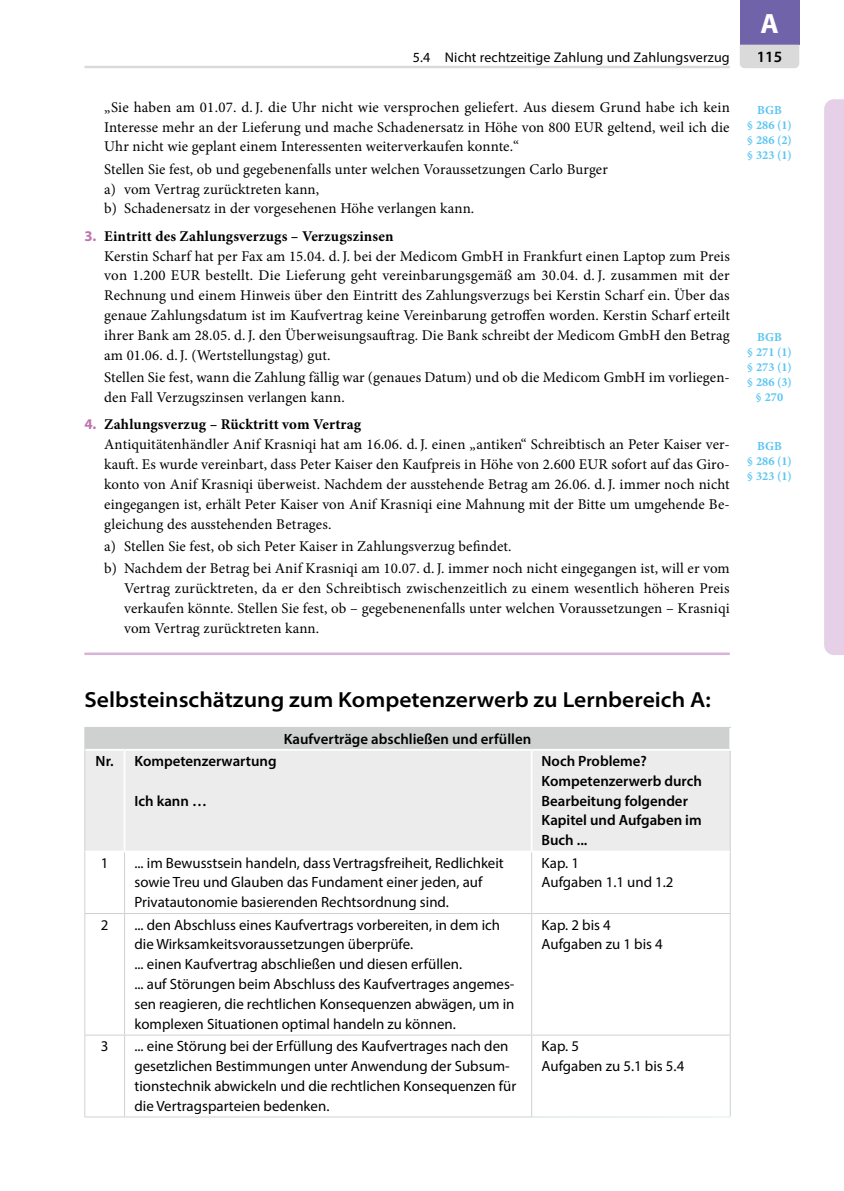
<style>
.page{position:relative;width:844px;height:1191px;background:#fff}
.page>*{position:absolute;margin:0;border:0;box-sizing:border-box;transform-origin:0 0}
.t1{font:700 28px "Myriad Pro";color:#fff}
._01_Ueberschrift_2{font:600 semi-expanded 21.88px "Myriad Pro";color:#000}
.t2{font:600 15.75px "Myriad Pro";color:#000}
._40_5_Aufgabentexte{font:14.88px/19.8px "Minion Pro";letter-spacing:.01em;color:#000;text-align:justify}
._70_1_Tabelle{font:14.88px/19.8px "Myriad Pro";color:#000}
._71_1_1_TabelleUeber{font:600 14.88px/19.8px "Myriad Pro";color:#000}
._40_6_Aufgben_Aufzae{font:700 14.88px "Minion Pro";letter-spacing:.01em;color:#000}
._71_1_4_TabelleUeber{font:600 14.88px "Myriad Pro";color:#000}
.t3{font:14px "Myriad Pro";letter-spacing:.01em;color:#000}
._81_1_Marginalien_Ge{font:700 12.25px/14.9px "Minion Pro";color:#5bc5f2;text-align:center}
.s1{font-family:"Myriad Pro";color:#bf76af}
</style>
<div class="page">
<hr style="left:84px;top:652px;width:645px;height:3px;background:#d8b3d5">
<div style="left:85px;top:727px;width:645px;height:22px;background:#cfd0d0"></div>
<div style="left:85px;top:750px;width:644px;height:100px;background:#ececed"></div>
<hr style="left:84px;top:727px;width:40px;height:1px;background:#cfd0d0">
<svg style="left:84px;top:728px;width:1px;height:21px"></svg>
<hr style="left:531px;top:727px;width:200px;height:1px;background:#cfd0d0">
<hr style="left:84px;top:749px;width:1px;height:102px;background:#cfd0d0">
<hr style="left:729px;top:750px;width:1px;height:101px;background:#cfd0d0">
<hr style="left:84px;top:851px;width:1px;height:62px;background:#cfd0d0">
<hr style="left:729px;top:851px;width:1px;height:62px;background:#cfd0d0">
<hr style="left:84px;top:914px;width:1px;height:120px;background:#cfd0d0">
<hr style="left:729px;top:914px;width:1px;height:120px;background:#cfd0d0">
<hr style="left:84px;top:1035px;width:1px;height:81px;background:#cfd0d0">
<hr style="left:84px;top:1116px;width:40px;height:1px;background:#cfd0d0">
<hr style="left:124px;top:1116px;width:408px;height:1px;background:#cfd0d0">
<hr style="left:729px;top:728px;width:2px;height:21px;background:#fff">
<hr style="left:124px;top:852px;width:1px;height:61px;background:#cfd0d0">
<hr style="left:531px;top:852px;width:1px;height:61px;background:#cfd0d0">
<hr style="left:84px;top:913px;width:40px;height:1px;background:#cfd0d0">
<hr style="left:124px;top:913px;width:407px;height:1px;background:#cfd0d0">
<hr style="left:124px;top:914px;width:1px;height:120px;background:#cfd0d0">
<hr style="left:531px;top:913px;width:199px;height:1px;background:#cfd0d0">
<hr style="left:531px;top:914px;width:1px;height:120px;background:#cfd0d0">
<hr style="left:84px;top:1034px;width:40px;height:1px;background:#cfd0d0">
<hr style="left:124px;top:1034px;width:407px;height:1px;background:#cfd0d0">
<hr style="left:124px;top:1035px;width:1px;height:81px;background:#cfd0d0">
<hr style="left:531px;top:1034px;width:199px;height:1px;background:#cfd0d0">
<hr style="left:531px;top:1035px;width:1px;height:81px;background:#cfd0d0">
<hr style="left:729px;top:1035px;width:1px;height:81px;background:#cfd0d0">
<hr style="left:124px;top:750px;width:1px;height:100px;background:#fff">
<hr style="left:530px;top:750px;width:2px;height:100px;background:#fff">
<div style="left:824px;top:99px;width:19px;height:556px;background:#e6d0e7"></div>
<hr style="left:84px;top:66px;width:645px;height:2px;background:#dadada">
<div style="left:739px;top:0;width:60px;height:45px;background:#7163a9"></div>
<svg style="left:740px;top:45px;width:59px;height:23px"></svg>
<p class="t3" style="left:413px;top:49px;width:318px">5.4 Nicht rechtzeitige Zahlung und Zahlungsverzug</p>
<p class="_40_5_Aufgabentexte" style="left:104px;top:97px;width:627px">„Sie haben am 01.07. d.J. die Uhr nicht wie versprochen geliefert. Aus diesem Grund habe ich kein Interesse mehr an der Lieferung und mache Schadenersatz in Höhe von 800 EUR geltend, weil ich die Uhr nicht wie geplant einem Interessenten weiterverkaufen konnte.“</p>
<p class="_40_5_Aufgabentexte" style="left:104px;top:159px;width:505px;text-align:left">Stellen Sie fest, ob und gegebenenfalls unter welchen Voraussetzungen Carlo Burger a) vom Vertrag zurücktreten kann,<br>b) Schadenersatz in der vorgesehenen Höhe verlangen kann.</p>
<p class="_40_6_Aufgben_Aufzae" style="left:84px;top:225px;width:310px"><span class="s1">3.</span> Eintritt des Zahlungsverzugs – Verzugszinsen</p>
<p class="_40_5_Aufgabentexte" style="left:104px;top:246px;width:627px">Kerstin Scharf hat per Fax am 15.04. d.J. bei der Medicom GmbH in Frankfurt einen Laptop zum Preis von 1.200 EUR bestellt. Die Lieferung geht vereinbarungsgemäß am 30.04. d. J. zusammen mit der Rechnung und einem Hinweis über den Eintritt des Zahlungsverzugs bei Kerstin Scharf ein. Über das genaue Zahlungsdatum ist im Kaufvertrag keine Vereinbarung getroffen worden. Kerstin Scharf erteilt ihrer Bank am 28.05. d.J. den Überweisungsauftrag. Die Bank schreibt der Medicom GmbH den Betrag am 01.06. d.J. (Wertstellungstag) gut.</p>
<p class="_40_5_Aufgabentexte" style="left:104px;top:367px;width:627px">Stellen Sie fest, wann die Zahlung fällig war (genaues Datum) und ob die Medicom GmbH im vorliegen&shy;den Fall Verzugszinsen verlangen kann.</p>
<p class="_40_6_Aufgben_Aufzae" style="left:84px;top:414px;width:278px"><span class="s1">4.</span> Zahlungsverzug – Rücktritt vom Vertrag</p>
<p class="_40_5_Aufgabentexte" style="left:104px;top:434px;width:627px">Antiquitätenhändler Anif Krasniqi hat am 16.06. d.J. einen „antiken“ Schreibtisch an Peter Kaiser ver&shy;kauft. Es wurde vereinbart, dass Peter Kaiser den Kaufpreis in Höhe von 2.600 EUR sofort auf das Giro&shy;konto von Anif Krasniqi überweist. Nachdem der ausstehende Betrag am 26.06. d.J. immer noch nicht eingegangen ist, erhält Peter Kaiser von Anif Krasniqi eine Mahnung mit der Bitte um umgehende Be&shy;gleichung des ausstehenden Betrages.</p>
<p class="_40_5_Aufgabentexte" style="left:104px;top:536px;width:409px">a) Stellen Sie fest, ob sich Peter Kaiser in Zahlungsverzug befindet.</p>
<p class="_40_5_Aufgabentexte" style="left:124px;top:558px;width:607px;text-indent:-20px">b) Nachdem der Betrag bei Anif Krasniqi am 10.07. d.J. immer noch nicht eingegangen ist, will er vom Vertrag zurücktreten, da er den Schreibtisch zwischenzeitlich zu einem wesentlich höheren Preis verkaufen könnte. Stellen Sie fest, ob – gegebenenenfalls unter welchen Voraussetzungen – Krasniqi vom Vertrag zurücktreten kann.</p>
<h1 class="t1" style="left:760px;top:6px;width:20px">A</h1>
<p class="t2" style="left:756px;top:47px;width:27px">115</p>
<p class="_81_1_Marginalien_Ge" style="left:747px;top:103px;width:46px">BGB<br>§ 286 (1) § 286 (2) § 323 (1)</p>
<p class="_81_1_Marginalien_Ge" style="left:747px;top:330px;width:46px">BGB<br>§ 271 (1) § 273 (1) § 286 (3) § 270</p>
<p class="_81_1_Marginalien_Ge" style="left:747px;top:439px;width:46px">BGB<br>§ 286 (1) § 323 (1)</p>
<p class="_01_Ueberschrift_2" style="left:84px;top:685px;width:627px">Selbsteinschätzung zum Kompetenzerwerb zu Lernbereich A:</p>
<p class="_71_1_4_TabelleUeber" style="left:284px;top:729px;width:249px">Kaufverträge abschließen und erfüllen</p>
<p class="_71_1_1_TabelleUeber" style="left:96px;top:750px;width:20px">Nr.</p>
<p class="_71_1_1_TabelleUeber" style="left:134px;top:750px;width:144px">Kompetenzerwartung</p>
<p class="_71_1_1_TabelleUeber" style="left:134px;top:790px;width:74px">Ich kann …</p>
<p class="_71_1_1_TabelleUeber" style="left:541px;top:750px;width:162px">Noch Probleme?<br>Kompetenzerwerb durch<br>Bearbeitung folgender<br>Kapitel und Aufgaben im<br>Buch ...</p>
<p class="_70_1_Tabelle" style="left:101px;top:852px;width:9px">1</p>
<p class="_70_1_Tabelle" style="left:134px;top:852px;width:371px">... im Bewusstsein handeln, dass Vertragsfreiheit, Redlichkeit sowie Treu und Glauben das Fundament einer jeden, auf<br>Privatautonomie basierenden Rechtsordnung sind.</p>
<p class="_70_1_Tabelle" style="left:541px;top:852px;width:39px">Kap. 1</p>
<p class="_70_1_Tabelle" style="left:541px;top:872px;width:133px">Aufgaben 1.1 und 1.2</p>
<p class="_70_1_Tabelle" style="left:101px;top:914px;width:9px">2</p>
<p class="_70_1_Tabelle" style="left:134px;top:914px;width:367px">... den Abschluss eines Kaufvertrags vorbereiten, in dem ich die Wirksamkeitsvoraussetzungen überprüfe.</p>
<p class="_70_1_Tabelle" style="left:134px;top:954px;width:329px">... einen Kaufvertrag abschließen und diesen erfüllen.</p>
<p class="_70_1_Tabelle" style="left:134px;top:974px;width:381px;text-align:justify">... auf Störungen beim Abschluss des Kaufvertrages angemes&shy;sen reagieren, die rechtlichen Konsequenzen abwägen, um in komplexen Situationen optimal handeln zu können.</p>
<p class="_70_1_Tabelle" style="left:541px;top:914px;width:71px">Kap. 2 bis 4</p>
<p class="_70_1_Tabelle" style="left:541px;top:934px;width:123px">Aufgaben zu 1 bis 4</p>
<p class="_70_1_Tabelle" style="left:101px;top:1036px;width:9px">3</p>
<p class="_70_1_Tabelle" style="left:134px;top:1036px;width:383px">... eine Störung bei der Erfüllung des Kaufvertrages nach den gesetzlichen Bestimmungen unter Anwendung der Subsum&shy;tionstechnik abwickeln und die rechtlichen Konsequenzen für die Vertragsparteien bedenken.</p>
<p class="_70_1_Tabelle" style="left:541px;top:1036px;width:39px">Kap. 5</p>
<p class="_70_1_Tabelle" style="left:541px;top:1056px;width:144px">Aufgaben zu 5.1 bis 5.4</p>
</div>
